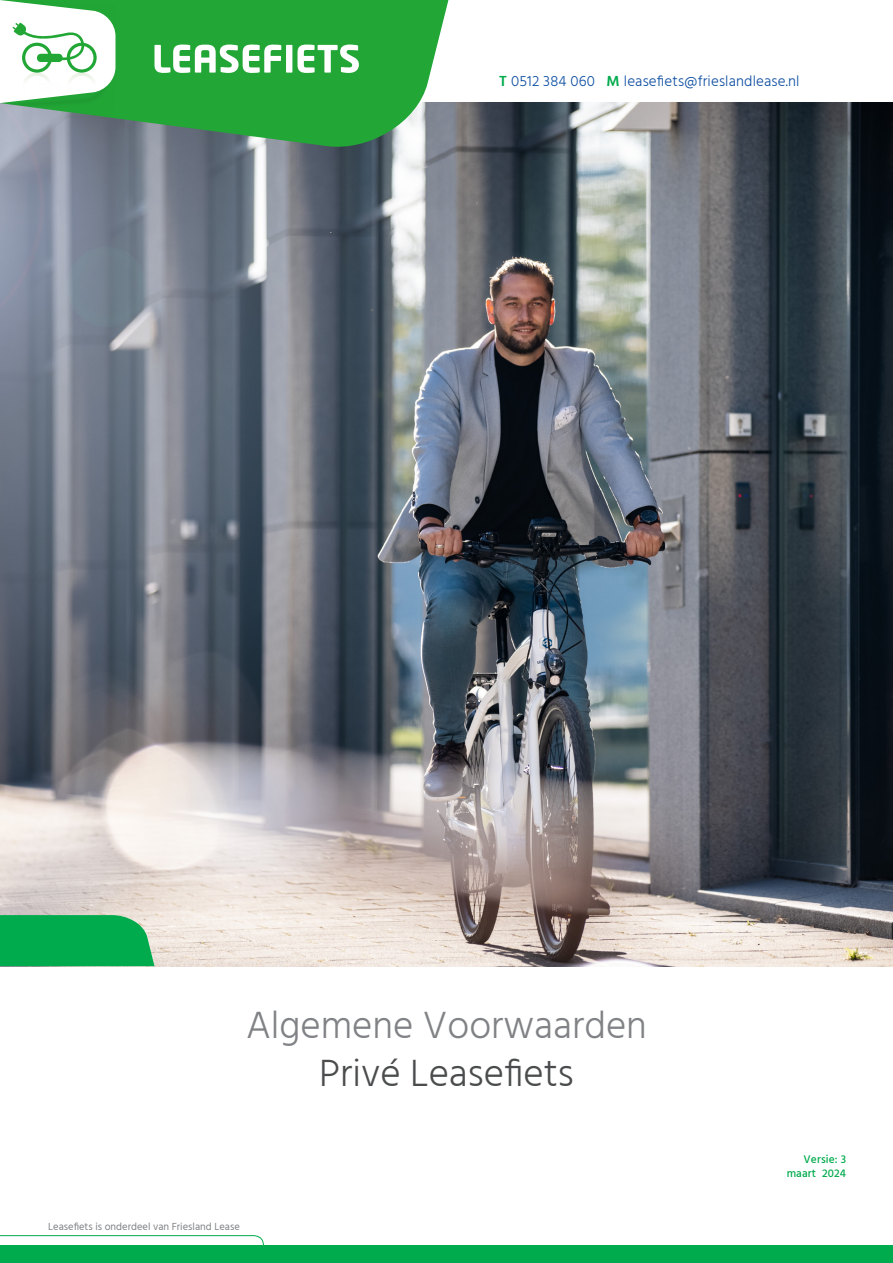
<style>
.page{position:relative;width:893px;height:1263px;background:#fff}
.page>*{position:absolute;margin:0;border:0;box-sizing:border-box;transform-origin:0 0}
.Basisalinea{font:300 39px/48px "Hind Madurai";color:#808285;text-align:center}
.Basisalinea-2{font:300 15px "Hind Madurai";letter-spacing:.01em;color:#0d4da1}
.Tekst{font:500 11.4px "Hind Madurai";letter-spacing:.01em;color:#00ab4d}
.Basisalinea-3{font:10.5px "Hind Madurai";color:#808285}
.s1{font-weight:600;color:#00ab4d}
.s2{color:#4b4c4d}
</style>
<div class="page">
<img style="left:0;top:102px;width:893px;height:864px">
<div style="left:0;top:1246px;width:893px;height:17px;background:#00ab4d"></div>
<svg style="left:0;top:1235px;width:271px;height:11px"></svg>
<svg style="left:0;top:915px;width:154px;height:51px;background:#0dae55"></svg>
<svg style="left:0;top:0;width:448px;height:152px;background:#3fa353"></svg>
<svg style="left:154px;top:45px;width:127px;height:28px"></svg>
<div style="left:286px;top:45px;width:6px;height:28px;background:#fff"></div>
<svg style="left:298px;top:45px;width:61px;height:28px"></svg>
<img style="left:0;top:105px;width:115px;height:10px">
<svg style="left:0;top:0;width:115px;height:105px"></svg>
<p class="Basisalinea-2" style="left:499px;top:72px;width:302px"><span class="s1">T</span> 0512 384 060 <span class="s1">M</span> leasefiets@frieslandlease.nl</p>
<p class="Basisalinea" style="left:246px;top:1004px;width:402px">Algemene Voorwaarden<br><span class="s2">Privé Leasefiets</span></p>
<p class="Basisalinea-3" style="left:48px;top:1220px;width:193px">Leasefiets is onderdeel van Friesland Lease</p>
<p class="Tekst" style="left:803px;top:1152px;width:44px">Versie: 3</p>
<p class="Tekst" style="left:787px;top:1166px;width:61px">maart 2024</p>
</div>
